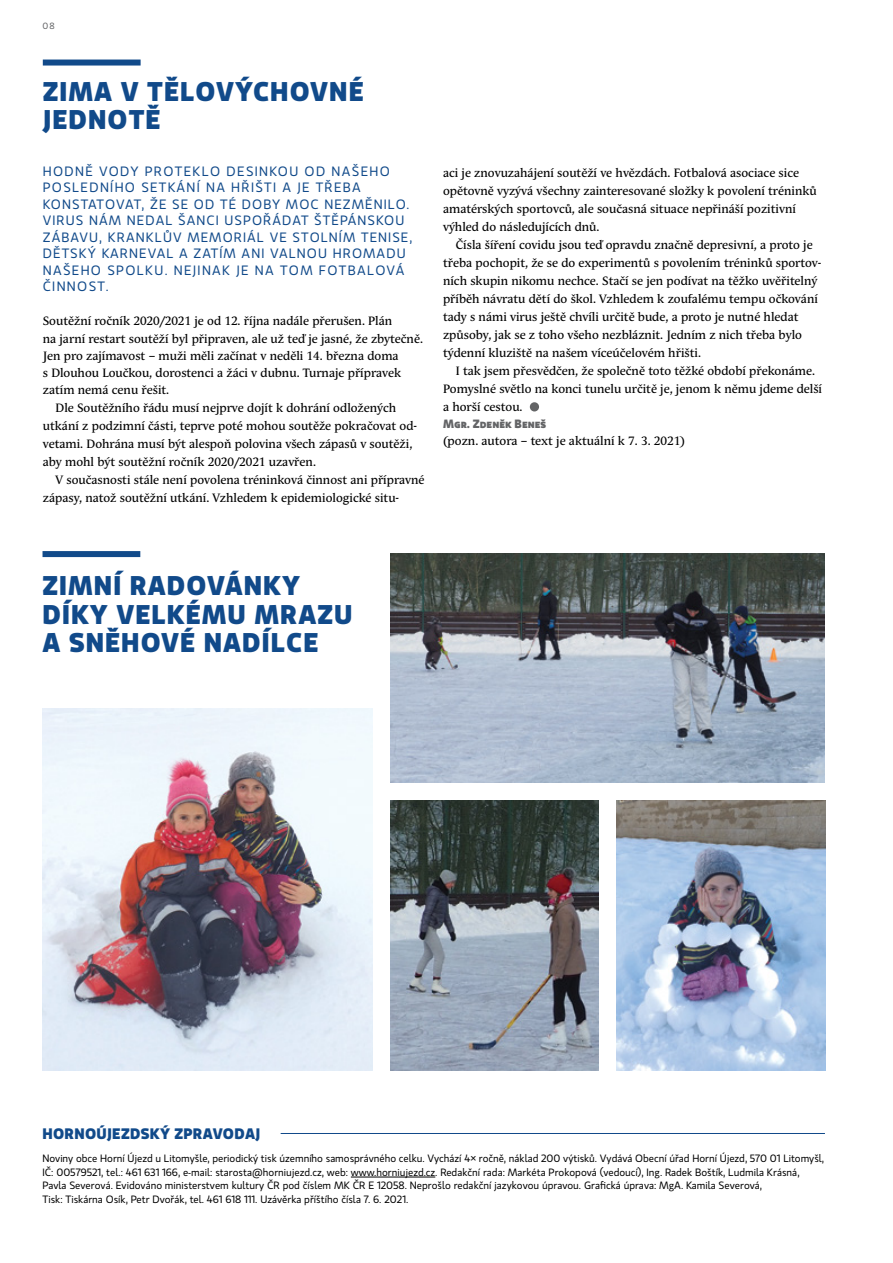
<style>
.page{position:relative;width:893px;height:1263px;background:#fff}
.page>*{position:absolute;margin:0;border:0;box-sizing:border-box;transform-origin:0 0}
.t1{font:70.5px "Andulka Text Pro";color:#636466}
.t2{font:700 27px/28.5px "Gloriola Std";letter-spacing:.04em;color:#114a8a}
.t3{font:700 15.15px "Gloriola Std";letter-spacing:.02em;color:#114a8a}
.t4{font:13.5px/16.5px "Gloriola Std";letter-spacing:.08em;color:#114a8a}
.t5{font:12px/18px "Andulka Text Pro";color:#000}
.t6{font:700 12px "Gloriola Std";color:#636466}
.t7{font:10.65px/13.6px "Gloriola Std";color:#000}
.t8{font:9px "Gloriola Std";color:#636466}
</style>
<div class="page">
<img style="left:390px;top:800px;width:208px;height:270px">
<img style="left:390px;top:554px;width:435px;height:228px">
<img style="left:43px;top:708px;width:329px;height:362px">
<img style="left:616px;top:800px;width:209px;height:270px">
<hr style="left:351px;top:1177px;width:84px;height:1px;background:#000">
<hr style="left:281px;top:1133px;width:544px;height:1px;background:#114a8a">
<div style="left:43px;top:60px;width:98px;height:6px;background:#114a8a"></div>
<div style="left:43px;top:551px;width:97px;height:6px;background:#114a8a"></div>
<p class="t8" style="left:43px;top:20px;width:14px">08</p>
<h2 class="t2" style="left:43px;top:76px;width:322px">ZIMA V TĚLOVÝCHOVNÉ<br>JEDNOTĚ</h2>
<p class="t4" style="left:43px;top:162px;width:371px">HODNĚ VODY PROTEKLO DESINKOU OD NAŠEHO POSLEDNÍHO SETKÁNÍ NA HŘIŠTI A JE TŘEBA KONSTATOVAT, ŽE SE OD TÉ DOBY MOC NEZMĚNILO.<br>VIRUS NÁM NEDAL ŠANCI USPOŘÁDAT ŠTĚPÁNSKOU ZÁBAVU, KRANKLŮV MEMORIÁL VE STOLNÍM TENISE, DĚTSKÝ KARNEVAL A ZATÍM ANI VALNOU HROMADU NAŠEHO SPOLKU. NEJINAK JE NA TOM FOTBALOVÁ ČINNOST.</p>
<p class="t5" style="left:43px;top:312px;width:351px">Soutěžní ročník 2020/2021 je od 12. října nadále přerušen. Plán</p>
<p class="t5" style="left:43px;top:330px;width:382px">na jarní restart soutěží byl připraven, ale už teď je jasné, že zbytečně.</p>
<p class="t5" style="left:43px;top:347px;width:357px">Jen pro zajímavost – muži měli začínat v neděli 14. března doma</p>
<p class="t5" style="left:43px;top:364px;width:360px">s Dlouhou Loučkou, dorostenci a žáci v dubnu. Turnaje přípravek</p>
<p class="t5" style="left:43px;top:381px;width:128px">zatím nemá cenu řešit.</p>
<p class="t5" style="left:56px;top:399px;width:342px">Dle Soutěžního řádu musí nejprve dojít k dohrání odložených</p>
<p class="t5" style="left:43px;top:417px;width:376px">utkání z podzimní části, teprve poté mohou soutěže pokračovat od-</p>
<p class="t5" style="left:43px;top:435px;width:371px">vetami. Dohrána musí být alespoň polovina všech zápasů v soutěži,</p>
<p class="t5" style="left:43px;top:453px;width:275px">aby mohl být soutěžní ročník 2020/2021 uzavřen.</p>
<p class="t5" style="left:56px;top:471px;width:371px">V současnosti stále není povolena tréninková činnost ani přípravné</p>
<p class="t5" style="left:43px;top:489px;width:358px">zápasy, natož soutěžní utkání. Vzhledem k epidemiologické situ-</p>
<p class="t5" style="left:443px;top:164px;width:375px">aci je znovuzahájení soutěží ve hvězdách. Fotbalová asociace sice opětovně vyzývá všechny zainteresované složky k povolení tréninků amatérských sportovců, ale současná situace nepřináší pozitivní výhled do následujících dnů.</p>
<p class="t5" style="left:443px;top:236px;width:380px;text-indent:13px">Čísla šíření covidu jsou teď opravdu značně depresivní, a proto je třeba pochopit, že se do experimentů s povolením tréninků sportov&shy;ních skupin nikomu nechce. Stačí se jen podívat na těžko uvěřitelný příběh návratu dětí do škol. Vzhledem k zoufalému tempu očkování tady s námi virus ještě chvíli určitě bude, a proto je nutné hledat způsoby, jak se z toho všeho nezbláznit. Jedním z nich třeba bylo týdenní kluziště na našem víceúčelovém hřišti.</p>
<p class="t5" style="left:443px;top:362px;width:381px;text-indent:13px">I tak jsem přesvědčen, že společně toto těžké období překonáme.<br>Pomyslné světlo na konci tunelu určitě je, jenom k němu jdeme delší a horší cestou.</p>
<p class="t6" style="left:443px;top:415px;width:105px">Mgr. Zdeněk Beneš</p>
<h1 class="t1" style="left:526px;top:362px;width:19px">·</h1>
<p class="t5" style="left:443px;top:432px;width:243px">(pozn. autora – text je aktuální k 7. 3. 2021)</p>
<h2 class="t2" style="left:43px;top:570px;width:311px">ZIMNÍ RADOVÁNKY<br>DÍKY VELKÉMU MRAZU<br>A SNĚHOVÉ NADÍLCE</h2>
<p class="t3" style="left:43px;top:1122px;width:219px">HORNOÚJEZDSKÝ ZPRAVODAJ</p>
<p class="t7" style="left:43px;top:1151px;width:783px">Noviny obce Horní Újezd u Litomyšle, periodický tisk územního samosprávného celku. Vychází 4× ročně, náklad 200 výtisků. Vydává Obecní úřad Horní Újezd, 570 01 Litomyšl, IČ: 00579521, tel.: 461 631 166, e-mail: starosta@horniujezd.cz, web: www.horniujezd.cz. Redakční rada: Markéta Prokopová (vedoucí), Ing. Radek Boštík, Ludmila Krásná, Pavla Severová. Evidováno ministerstvem kultury ČR pod číslem MK ČR E 12058. Neprošlo redakční jazykovou úpravou. Grafická úprava: MgA. Kamila Severová,<br>Tisk: Tiskárna Osík, Petr Dvořák, tel. 461 618 111. Uzávěrka příštího čísla 7. 6. 2021.</p>
</div>
